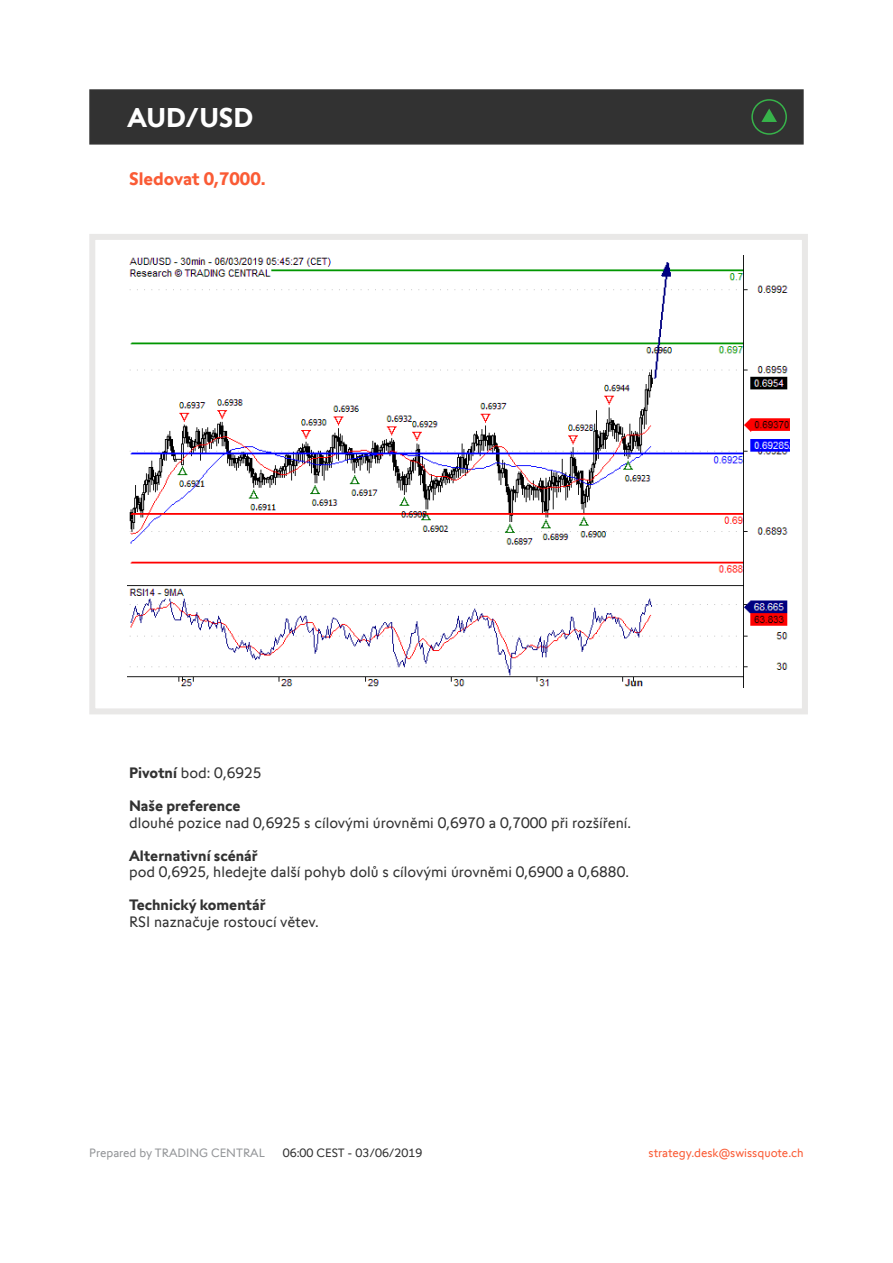
<style>
.page{position:relative;width:893px;height:1263px;background:#fff}
.page>*{position:absolute;margin:0;border:0;box-sizing:border-box;transform-origin:0 0}
.t1{font:700 27px "Swissquote CT";color:#fff}
.t2{font:700 18px "Swissquote CT";color:#fa5b35}
.t3{font:15px "Swissquote CT";color:#323232}
.t4{font:700 15px "Swissquote CT";color:#323232}
.t5{font:12px "Swissquote CT";color:#fa5b35}
.t6{font:12px "Swissquote CT";color:#939598}
.t7{font:12px "Swissquote CT";color:#323232}
.s1{font-weight:700}
</style>
<div class="page">
<div style="left:89px;top:234px;width:719px;height:480px;border:6px solid #e9e8e7"></div>
<div style="left:89px;top:89px;width:715px;height:56px;background:#323232;border:2px solid #323232"></div>
<img style="left:128px;top:255px;width:661px;height:432px">
<svg style="left:751px;top:99px;width:36px;height:36px"></svg>
<h1 class="t1" style="left:128px;top:101px;width:127px">AUD/USD</h1>
<p class="t2" style="left:129px;top:168px;width:138px">Sledovat 0,7000.</p>
<p class="t3" style="left:129px;top:764px;width:134px"><span class="s1">Pivotní</span> bod: 0,6925</p>
<p class="t4" style="left:129px;top:797px;width:113px">Naše preference</p>
<p class="t3" style="left:129px;top:814px;width:503px">dlouhé pozice nad 0,6925 s cílovými úrovněmi 0,6970 a 0,7000 při rozšíření.</p>
<p class="t4" style="left:129px;top:846px;width:130px">Alternativní scénář</p>
<p class="t3" style="left:129px;top:863px;width:501px">pod 0,6925, hledejte další pohyb dolů s cílovými úrovněmi 0,6900 a 0,6880.</p>
<p class="t4" style="left:129px;top:896px;width:138px">Technický komentář</p>
<p class="t3" style="left:129px;top:913px;width:191px">RSI naznačuje rostoucí větev.</p>
<p class="t6" style="left:89px;top:1145px;width:177px">Prepared by TRADING CENTRAL</p>
<p class="t7" style="left:283px;top:1145px;width:141px">06:00 CEST - 03/06/2019</p>
<p class="t5" style="left:649px;top:1145px;width:157px">strategy.desk@swissquote.ch</p>
</div>
